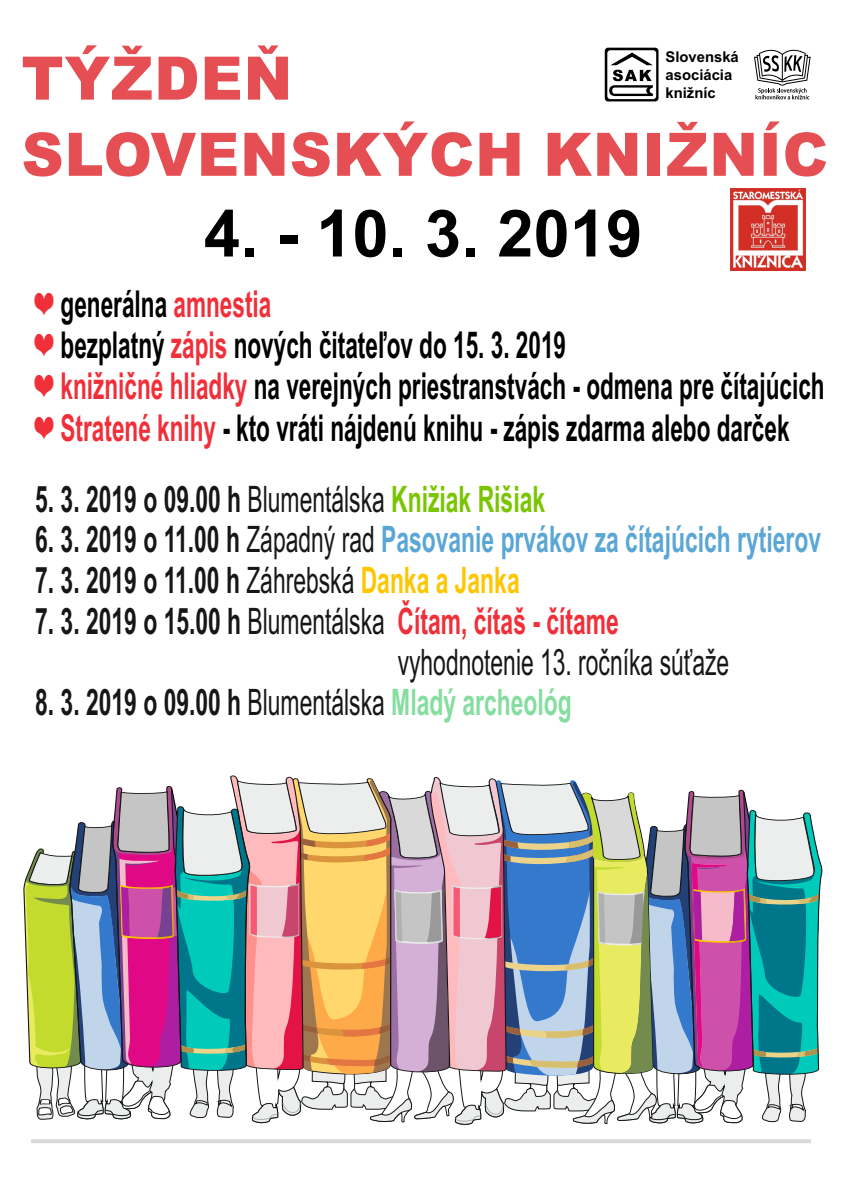
<style>
.page{position:relative;width:842px;height:1191px;background:#fff}
.page>*{position:absolute;margin:0;border:0;box-sizing:border-box;transform-origin:0 0}
.t1{font:700 65.1px "Arial";color:#000}
.t2{font:900 60px/76.1px "Arial";letter-spacing:.015em;color:#e54f53}
.t3{font:700 37px/41.4px "Arial";color:#000;scale:.61 1}
.t4{font:700 36.5px "Arial";color:#151616;scale:.63 1}
.t5{font:36.5px/40.7px "Arial";color:#151616;scale:.63 1}
.t6{font:700 36.5px "Arial";color:#5aa7d5;scale:.63 1}
.t7{font:700 14.8px/17.8px "Arial";color:#000}
.s1{color:#f02f39}
.s2{font-weight:400}
.s3{color:#79c500}
.s4{color:#151616}
.s5{font-weight:400;color:#151616}
.s6{color:#fdc600}
.s7{font-weight:700}
.s8{font-weight:700;color:#f02f39}
.s9{color:#85de9f}
</style>
<div class="page">
<svg style="left:23px;top:775px;width:800px;height:350px"></svg>
<hr style="left:31px;top:1139px;width:780px;height:4px;background:#d9d9da">
<svg style="left:754px;top:50px;width:57px;height:49px"></svg>
<img style="left:604px;top:47px;width:55px;height:55px">
<img style="left:605px;top:48px;width:53px;height:53px">
<img style="left:610px;top:53px;width:43px;height:12px">
<img style="left:609px;top:85px;width:44px;height:11px">
<img style="left:731px;top:189px;width:75px;height:81px">
<h2 class="t2" style="left:21px;top:46px;width:808px">TÝŽDEŇ<br>SLOVENSKÝCH KNIŽNÍC</h2>
<p class="t7" style="left:665px;top:49px;width:75px">Slovenská asociácia knižníc</p>
<h1 class="t1" style="left:204px;top:209px;width:440px">4. - 10. 3. 2019</h1>
<p class="t3" style="left:61px;top:286px;width:1254px">generálna <span class="s1">amnestia<br></span>bezplatný <span class="s1">zápis</span> nových čitateľov do 15. 3. 2019<br><span class="s1">knižničné hliadky</span> na verejných priestranstvách - odmena pre čítajúcich <span class="s1">Stratené knihy</span> - kto vráti nájdenú knihu - zápis zdarma alebo darček</p>
<p class="t4" style="left:35px;top:485px;width:811px">5. 3. 2019 o 09.00 h <span class="s2">Blumentálska</span> <span class="s3">Knižiak Rišiak</span></p>
<p class="t6" style="left:35px;top:526px;width:1249px"><span class="s4">6. 3. 2019 o 11.00 h</span> <span class="s5">Západný rad</span> Pasovanie prvákov za čítajúcich rytierov</p>
<p class="t4" style="left:35px;top:566px;width:770px">7. 3. 2019 o 11.00 h <span class="s2">Záhrebská</span> <span class="s6">Danka a Janka</span></p>
<p class="t5" style="left:398px;top:604px;width:528px;text-indent:-362px"><span class="s7">7. 3. 2019 o 15.00 h</span> Blumentálska <span class="s8">Čítam, čítaš - čítame </span>vyhodnotenie 13. ročníka súťaže</p>
<p class="t4" style="left:35px;top:688px;width:853px">8. 3. 2019 o 09.00 h <span class="s2">Blumentálska</span> <span class="s9">Mladý archeológ</span></p>
</div>
